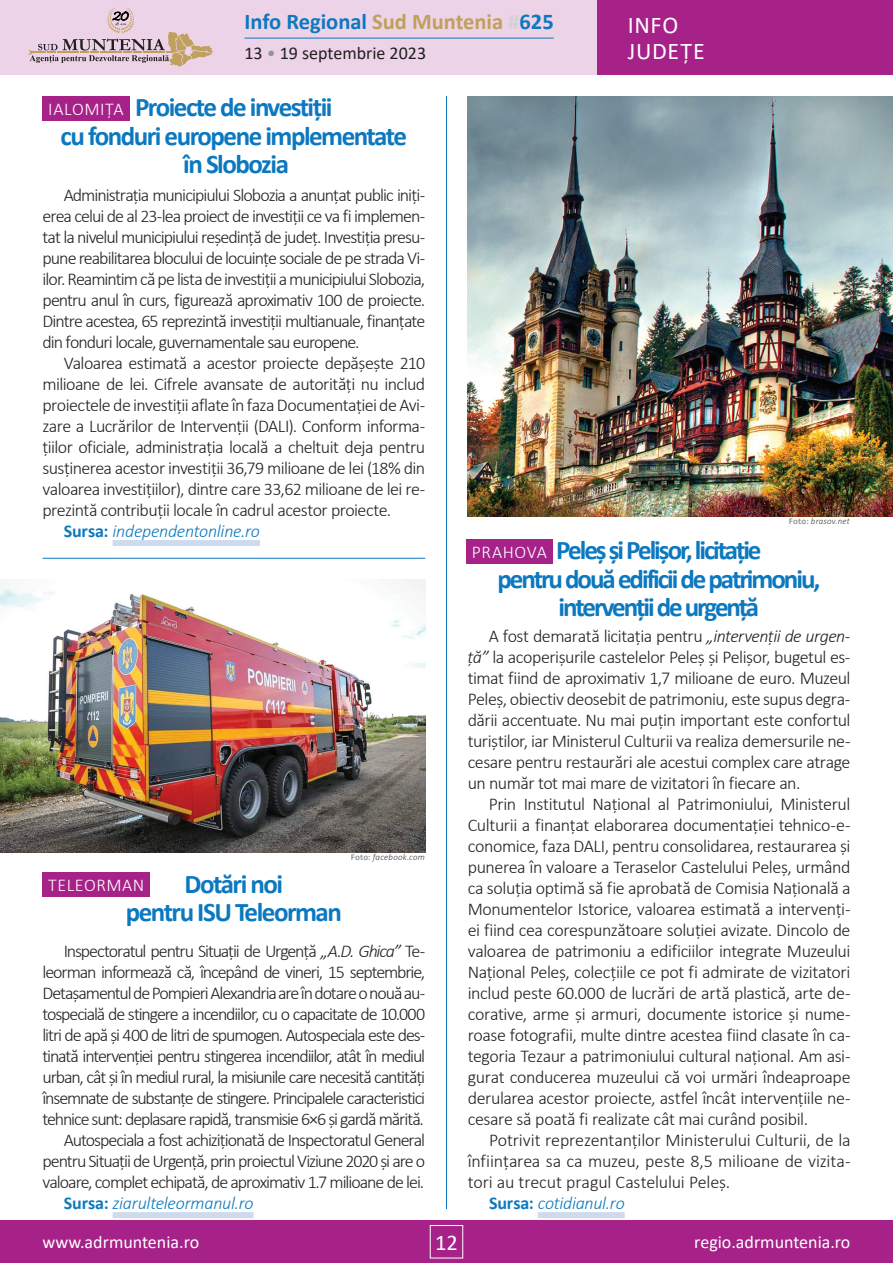
<style>
.page{position:relative;width:893px;height:1263px;background:#fff}
.page>*{position:absolute;margin:0;border:0;box-sizing:border-box;transform-origin:0 0}
.t1{font:700 27px/28.5px "Calibri";letter-spacing:-.065em;color:#0c78bf;text-align:center}
.t2{font:24px/25.5px "Calibri";letter-spacing:.03em;color:#fff}
.t3{font:700 22.5px "Calibri";color:#0c78bf}
.t4{font:22.5px "Calibri";color:#fff}
.t5{font:300 18px/21px "Calibri";letter-spacing:-.045em;color:#231f20;text-align:justify}
.t6{font:300 18px "Calibri";letter-spacing:-.065em;color:#231f20}
.t7{font:300 18px "Calibri";letter-spacing:-.01em;color:#231f20}
.t8{font:italic 300 18px "Calibri";letter-spacing:-.015em;color:#0c78bf}
.t9{font:18px "Calibri";color:#fff}
.t10{font:300 18px "Calibri";letter-spacing:.035em;color:#fff}
.t11{font:18px "Calibri";color:#231f20}
.t12{font:italic 300 9px "Calibri";letter-spacing:.015em;color:#3e3e3f}
.s1{color:#bfa05c}
.s2{color:#d1d2d4}
.s3{color:#939598}
.s4{font-weight:700;font-style:normal}
.s5{font-weight:700;font-style:normal;color:#939598}
.s6{font-style:italic}
</style>
<div class="page">
<div style="left:0;top:0;width:893px;height:75px;background:#edd3e7"></div>
<div style="left:597px;top:0;width:296px;height:75px;background:#a72288"></div>
<div style="left:0;top:1220px;width:893px;height:43px;background:#a72288"></div>
<div style="left:430px;top:1225px;width:33px;height:33px;border:1px solid #fff"></div>
<hr style="left:446px;top:96px;width:1px;height:1113px;background:#0c78bf">
<hr style="left:244px;top:38px;width:310px;height:1px;background:#0c78bf">
<svg style="left:29px;top:8px;width:184px;height:58px"></svg>
<div style="left:113px;top:540px;width:147px;height:6px;background:#cedaee"></div>
<div style="left:43px;top:96px;width:87px;height:24px;background:#a72288"></div>
<div style="left:43px;top:872px;width:107px;height:25px;background:#a72288"></div>
<div style="left:538px;top:1212px;width:87px;height:6px;background:#cedaee"></div>
<div style="left:466px;top:539px;width:87px;height:24px;background:#a72288"></div>
<hr style="left:42px;top:558px;width:383px;height:1px;background:#0c78bf">
<img style="left:468px;top:96px;width:425px;height:420px">
<div style="left:113px;top:1212px;width:141px;height:6px;background:#cedaee"></div>
<img style="left:0;top:579px;width:425px;height:273px">
<p class="t3" style="left:244px;top:6px;width:311px">Info Regional <span class="s1">Sud Muntenia</span> <span class="s2">#</span>625</p>
<p class="t11" style="left:244px;top:41px;width:183px">13 <span class="s3">•</span> 19 septembrie 2023</p>
<h1 class="t1" style="left:61px;top:93px;width:348px">Proiecte de investiții<br>cu fonduri europene implementate în Slobozia</h1>
<p class="t10" style="left:48px;top:98px;width:77px">IALOMIȚA</p>
<h2 class="t2" style="left:628px;top:12px;width:79px">INFO<br>JUDEȚE</h2>
<p class="t5" style="left:43px;top:184px;width:384px;text-indent:21px">Administrația municipiului Slobozia a anunțat public iniți&shy;erea celui de al 23-lea proiect de investiții ce va fi implemen&shy;tat la nivelul municipiului reședință de județ. Investiția presu&shy;pune reabilitarea blocului de locuințe sociale de pe strada Vi&shy;ilor. Reamintim că pe lista de investiții a municipiului Slobozia, pentru anul în curs, figurează aproximativ 100 de proiecte.<br>Dintre acestea, 65 reprezintă investiții multianuale, finanțate din fonduri locale, guvernamentale sau europene.</p>
<p class="t5" style="left:64px;top:352px;width:363px">Valoarea estimată a acestor proiecte depășește 210</p>
<p class="t5" style="left:43px;top:373px;width:384px">milioane de lei. Cifrele avansate de autorități nu includ</p>
<p class="t5" style="left:43px;top:394px;width:384px">proiectele de investiții aflate în faza Documentației de Avi-</p>
<p class="t5" style="left:42px;top:415px;width:383px">zare a Lucrărilor de Intervenții (DALI). Conform informa-</p>
<p class="t5" style="left:42px;top:436px;width:384px">țiilor oficiale, administrația locală a cheltuit deja pentru</p>
<p class="t5" style="left:42px;top:457px;width:384px">susținerea acestor investiții 36,79 milioane de lei (18% din</p>
<p class="t5" style="left:42px;top:478px;width:384px">valoarea investițiilor), dintre care 33,62 milioane de lei re-</p>
<p class="t5" style="left:42px;top:499px;width:350px">prezintă contribuții locale în cadrul acestor proiecte.</p>
<p class="t8" style="left:64px;top:520px;width:198px"><span class="s4">Sursa:</span> independentonline.ro</p>
<h1 class="t1" style="left:126px;top:869px;width:218px">Dotări noi<br>pentru ISU Teleorman</h1>
<p class="t10" style="left:48px;top:874px;width:98px">TELEORMAN</p>
<p class="t12" style="left:351px;top:852px;width:76px"><span class="s5">Foto:</span> facebook.com</p>
<p class="t6" style="left:64px;top:940px;width:363px">Inspectoratul pentru Situații de Urgență <span class="s6">„A.D. Ghica”</span> Te-</p>
<p class="t5" style="left:43px;top:961px;width:384px">leorman informează că, începând de vineri, 15 septembrie,</p>
<p class="t5" style="left:43px;top:982px;width:384px">Detașamentul de Pompieri Alexandria are în dotare o nouă au-</p>
<p class="t5" style="left:43px;top:1003px;width:384px">tospecială de stingere a incendiilor, cu o capacitate de 10.000</p>
<p class="t5" style="left:43px;top:1024px;width:384px">litri de apă și 400 de litri de spumogen. Autospeciala este des-</p>
<p class="t6" style="left:43px;top:1045px;width:384px">tinată intervenției pentru stingerea incendiilor, atât în mediul</p>
<p class="t6" style="left:43px;top:1066px;width:384px">urban, cât și în mediul rural, la misiunile care necesită cantități</p>
<p class="t6" style="left:43px;top:1087px;width:384px">însemnate de substanțe de stingere. Principalele caracteristici</p>
<p class="t6" style="left:43px;top:1108px;width:383px">tehnice sunt: deplasare rapidă, transmisie 6×6 și gardă mărită.</p>
<p class="t5" style="left:64px;top:1129px;width:363px">Autospeciala a fost achiziționată de Inspectoratul General</p>
<p class="t5" style="left:43px;top:1150px;width:384px">pentru Situații de Urgență, prin proiectul Viziune 2020 și are o</p>
<p class="t5" style="left:43px;top:1171px;width:383px">valoare, complet echipată, de aproximativ 1.7 milioane de lei.</p>
<p class="t8" style="left:64px;top:1192px;width:191px"><span class="s4">Sursa:</span> ziarulteleormanul.ro</p>
<p class="t12" style="left:789px;top:515px;width:62px"><span class="s5">Foto:</span> brasov.net</p>
<h1 class="t1" style="left:497px;top:536px;width:324px">Peleş şi Pelişor, licitație<br>pentru două edificii de patrimoniu, intervenții de urgență</h1>
<p class="t10" style="left:472px;top:541px;width:76px">PRAHOVA</p>
<p class="t5" style="left:468px;top:625px;width:384px;text-indent:21px">A fost demarată licitaţia pentru <span class="s6">„intervenţii de urgen&shy;ţă”</span> la acoperişurile castelelor Peleş şi Pelişor, bugetul es&shy;timat fiind de aproximativ 1,7 milioane de euro. Muzeul Peleş, obiectiv deosebit de patrimoniu, este supus degra&shy;dării accentuate. Nu mai puţin important este confortul turiştilor, iar Ministerul Culturii va realiza demersurile ne&shy;cesare pentru restaurări ale acestui complex care atrage un număr tot mai mare de vizitatori în fiecare an.</p>
<p class="t5" style="left:468px;top:793px;width:384px;text-indent:21px">Prin Institutul Naţional al Patrimoniului, Ministerul Culturii a finanţat elaborarea documentaţiei tehnico-e&shy;conomice, faza DALI, pentru consolidarea, restaurarea şi punerea în valoare a Teraselor Castelului Peleş, urmând ca soluţia optimă să fie aprobată de Comisia Naţională a Monumentelor Istorice, valoarea estimată a intervenţi&shy;ei fiind cea corespunzătoare soluţiei avizate. Dincolo de valoarea de patrimoniu a edificiilor integrate Muzeului Naţional Peleş, colecţiile ce pot fi admirate de vizitatori includ peste 60.000 de lucrări de artă plastică, arte de&shy;corative, arme şi armuri, documente istorice şi nume&shy;roase fotografii, multe dintre acestea fiind clasate în ca&shy;tegoria Tezaur a patrimoniului cultural naţional. Am asi&shy;gurat conducerea muzeului că voi urmări îndeaproape derularea acestor proiecte, astfel încât intervenţiile ne&shy;cesare să poată fi realizate cât mai curând posibil.</p>
<p class="t7" style="left:489px;top:1129px;width:363px">Potrivit reprezentanților Ministerului Culturii, de la</p>
<p class="t7" style="left:468px;top:1150px;width:384px">înfiinţarea sa ca muzeu, peste 8,5 milioane de vizita-</p>
<p class="t7" style="left:468px;top:1171px;width:264px">tori au trecut pragul Castelului Peleş.</p>
<p class="t8" style="left:489px;top:1192px;width:137px"><span class="s4">Sursa:</span> cotidianul.ro</p>
<p class="t9" style="left:43px;top:1230px;width:158px">www.adrmuntenia.ro</p>
<p class="t4" style="left:435px;top:1226px;width:24px">12</p>
<p class="t9" style="left:694px;top:1230px;width:158px">regio.adrmuntenia.ro</p>
</div>
